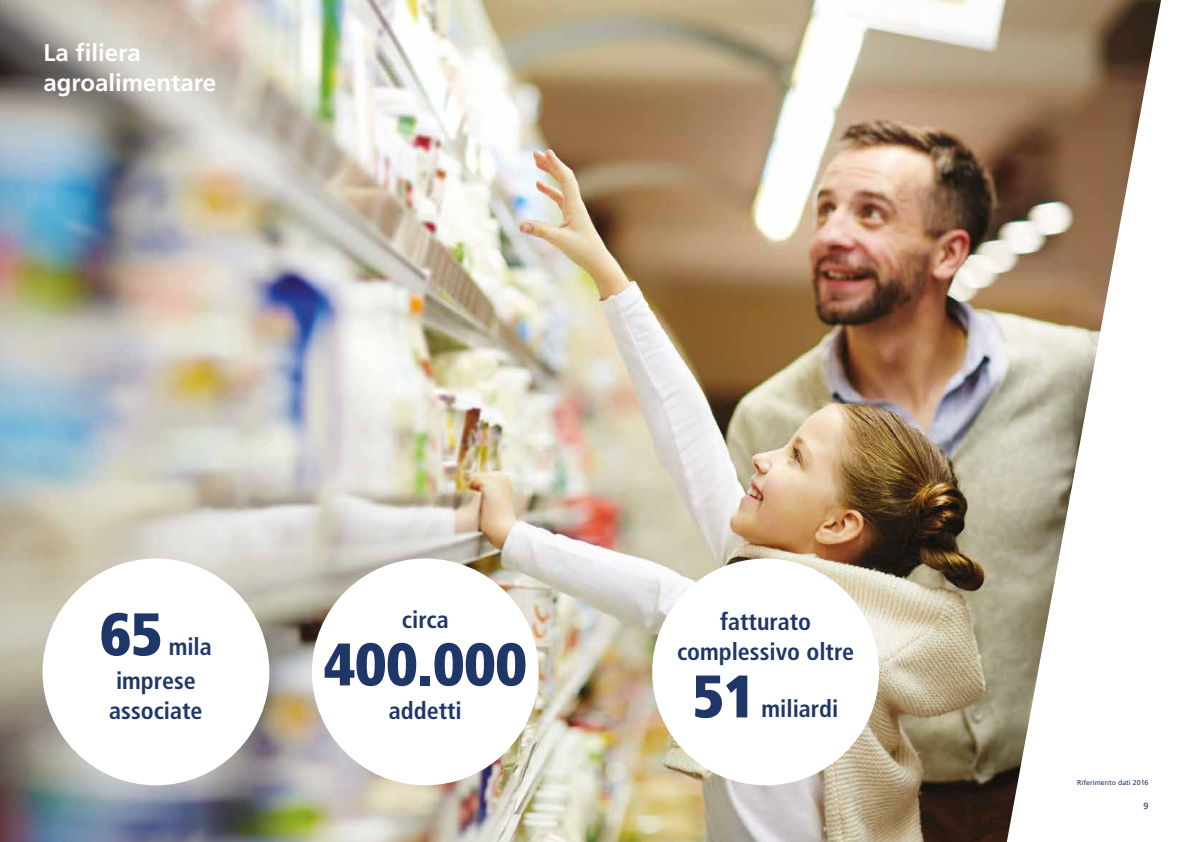
<style>
.page{position:relative;width:1191px;height:842px;background:#fff}
.page>*{position:absolute;margin:0;border:0;box-sizing:border-box;transform-origin:0 0}
.t1{font:900 condensed 60px "Frutiger LT Std";color:#1f3768}
.t2{font:700 condensed 24px/34px "Frutiger LT Std";color:#1f3768}
.t3{font:700 24px/30px "Frutiger LT Std";color:#fff}
.t4{font:9px "Frutiger LT Std";color:#1f3768}
.t5{font:7px "Frutiger LT Std";color:#1f3768}
</style>
<div class="page">
<img style="left:0;top:0;width:1161px;height:842px">
<div style="left:43px;top:558px;width:226px;height:227px;background:#fff;border-radius:50%"></div>
<div style="left:312px;top:558px;width:227px;height:227px;background:#fff;border-radius:50%"></div>
<div style="left:652px;top:558px;width:227px;height:227px;background:#fff;border-radius:50%"></div>
<p class="t3" style="left:43px;top:37px;width:174px">La filiera agroalimentare</p>
<h1 class="t1" style="left:100px;top:598px;width:64px">65</h1>
<p class="t2" style="left:116px;top:630px;width:97px;text-indent:53px">mila imprese</p>
<p class="t2" style="left:109px;top:694px;width:95px">associate</p>
<p class="t2" style="left:402px;top:603px;width:48px">circa</p>
<h1 class="t1" style="left:324px;top:628px;width:204px">400.000</h1>
<p class="t2" style="left:389px;top:694px;width:74px">addetti</p>
<p class="t2" style="left:677px;top:607px;width:179px;line-height:30px;text-align:center">fatturato complessivo oltre</p>
<h1 class="t1" style="left:693px;top:660px;width:64px">51</h1>
<p class="t2" style="left:761px;top:692px;width:78px">miliardi</p>
<p class="t5" style="left:1077px;top:779px;width:73px">Riferimento dati 2016</p>
<p class="t4" style="left:1143px;top:801px;width:7px">9</p>
</div>
